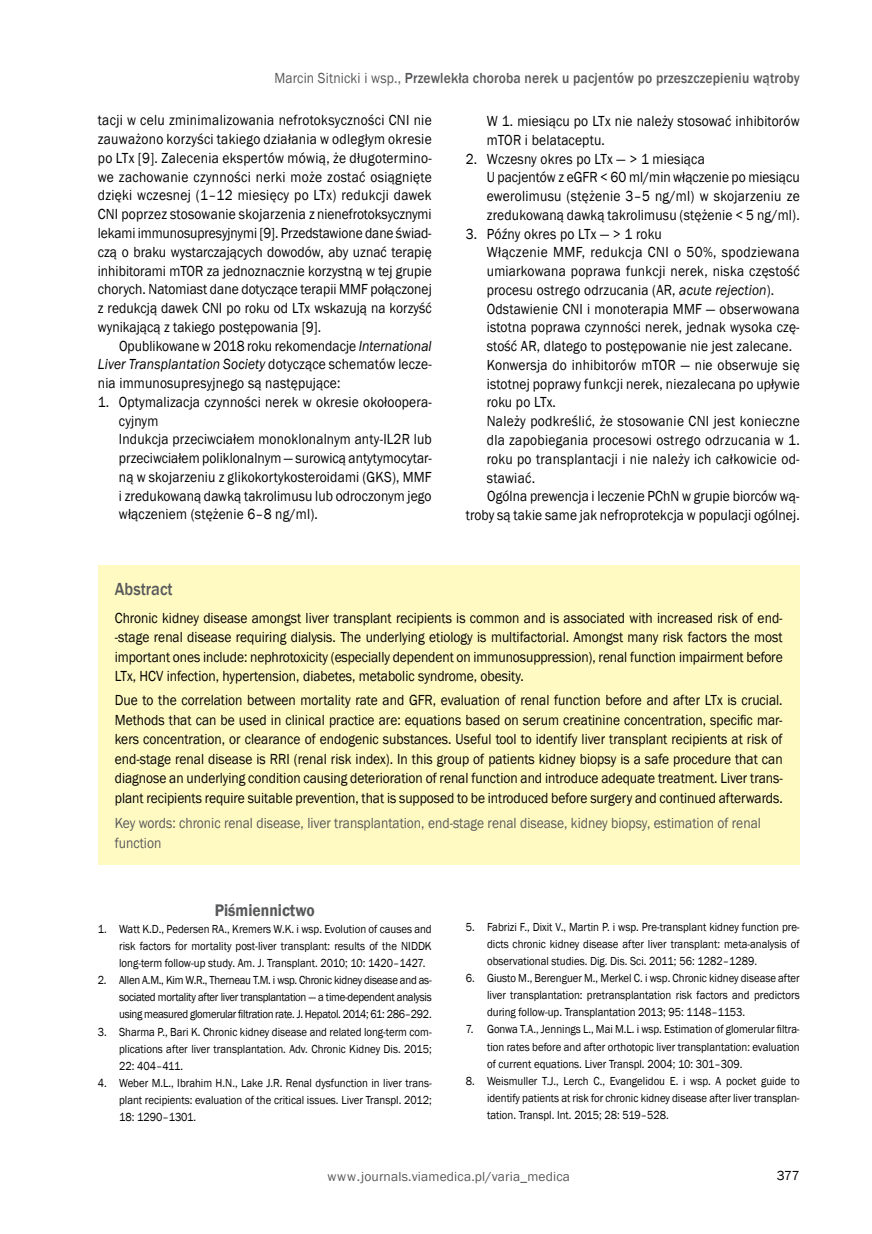
<style>
.page{position:relative;width:872px;height:1234px;background:#fff}
.page>*{position:absolute;margin:0;border:0;box-sizing:border-box;transform-origin:0 0}
.t1{font:500 18px "Franklin Gothic";color:#58595b;scale:.9 1}
.t2{font:600 17.25px "Franklin Gothic";color:#58595b;scale:.9 1}
.t3{font:15px/18.8px "Franklin Gothic";letter-spacing:.01em;color:#000;text-align:justify;scale:.9 1}
.t4{font:15px/20.5px "Franklin Gothic";color:#58595b;scale:.9 1}
.t5{font:500 15px "Franklin Gothic";letter-spacing:.01em;color:#58595b;scale:.9 1}
.t6{font:15px "Franklin Gothic";letter-spacing:.03em;color:#000;scale:.9 1}
.t7{font:13.5px "Franklin Gothic";letter-spacing:.01em;color:#58595b}
.t8{font:13.5px "Franklin Gothic";color:#000}
.t9{font:12px/17.1px "Franklin Gothic";color:#000;text-align:justify;scale:.9 1}
.s1{font-weight:400}
.s2{font-style:italic}
</style>
<div class="page">
<div style="left:98px;top:565px;width:701px;height:300px;background:#fffac2"></div>
<p class="t5" style="left:274px;top:69px;width:585px"><span class="s1">Marcin Sitnicki i wsp.,</span> Przewlekła choroba nerek u pacjentów po przeszczepieniu wątroby</p>
<p class="t3" style="left:98px;top:111px;width:372px">tacji w celu zminimalizowania nefrotoksyczności CNI nie zauważono korzyści takiego działania w odległym okresie po LTx [9]. Zalecenia ekspertów mówią, że długotermino&shy;we zachowanie czynności nerki może zostać osiągnięte dzięki wczesnej (1–12 miesięcy po LTx) redukcji dawek CNI poprzez stosowanie skojarzenia z nienefrotoksycznymi lekami immunosupresyjnymi [9]. Przedstawione dane świad&shy;czą o braku wystarczających dowodów, aby uznać terapię inhibitorami mTOR za jednoznacznie korzystną w tej grupie chorych. Natomiast dane dotyczące terapii MMF połączonej z redukcją dawek CNI po roku od LTx wskazują na korzyść wynikającą z takiego postępowania [9].</p>
<p class="t3" style="left:98px;top:336px;width:372px;text-indent:21px">Opublikowane w 2018 roku rekomendacje <span class="s2">International Liver Transplantation Society</span> dotyczące schematów lecze&shy;nia immunosupresyjnego są następujące:</p>
<p class="t3" style="left:119px;top:393px;width:349px;text-align:left;text-indent:-21px">1. Optymalizacja czynności nerek w okresie okołoopera&shy;cyjnym<br>Indukcja przeciwciałem monoklonalnym anty-IL2R lub przeciwciałem poliklonalnym — surowicą antytymocytar&shy;ną w skojarzeniu z glikokortykosteroidami (GKS), MMF i zredukowaną dawką takrolimusu lub odroczonym jego włączeniem (stężenie 6–8 ng/ml).</p>
<p class="t3" style="left:487px;top:112px;width:349px">W 1. miesiącu po LTx nie należy stosować inhibitorów mTOR i belataceptu.</p>
<p class="t3" style="left:487px;top:149px;width:349px;text-align:left;text-indent:-21px">2. Wczesny okres po LTx — &gt; 1 miesiąca<br>U pacjentów z eGFR &lt; 60 ml/min włączenie po miesiącu ewerolimusu (stężenie 3–5 ng/ml) w skojarzeniu ze zredukowaną dawką takrolimusu (stężenie &lt; 5 ng/ml).</p>
<p class="t3" style="left:466px;top:224px;width:219px">3. Późny okres po LTx — &gt; 1 roku</p>
<p class="t6" style="left:487px;top:243px;width:349px">Włączenie MMF, redukcja CNI o 50%, spodziewana</p>
<p class="t3" style="left:487px;top:262px;width:349px">umiarkowana poprawa funkcji nerek, niska częstość</p>
<p class="t3" style="left:487px;top:281px;width:321px">procesu ostrego odrzucania (AR, <span class="s2">acute rejection</span>).</p>
<p class="t3" style="left:487px;top:299px;width:349px">Odstawienie CNI i monoterapia MMF — obserwowana</p>
<p class="t3" style="left:487px;top:318px;width:349px">istotna poprawa czynności nerek, jednak wysoka czę-</p>
<p class="t3" style="left:487px;top:337px;width:341px">stość AR, dlatego to postępowanie nie jest zalecane.</p>
<p class="t3" style="left:487px;top:356px;width:349px">Konwersja do inhibitorów mTOR — nie obserwuje się</p>
<p class="t3" style="left:487px;top:374px;width:349px">istotnej poprawy funkcji nerek, niezalecana po upływie</p>
<p class="t3" style="left:487px;top:393px;width:78px">roku po LTx.</p>
<p class="t3" style="left:487px;top:412px;width:349px">Należy podkreślić, że stosowanie CNI jest konieczne</p>
<p class="t3" style="left:487px;top:431px;width:349px">dla zapobiegania procesowi ostrego odrzucania w 1.</p>
<p class="t3" style="left:487px;top:449px;width:349px">roku po transplantacji i nie należy ich całkowicie od-</p>
<p class="t3" style="left:487px;top:468px;width:55px">stawiać.</p>
<p class="t3" style="left:487px;top:487px;width:349px">Ogólna prewencja i leczenie PChN w grupie biorców wą-</p>
<p class="t3" style="left:466px;top:506px;width:372px">troby są takie same jak nefroprotekcja w populacji ogólnej.</p>
<p class="t1" style="left:115px;top:577px;width:66px">Abstract</p>
<p class="t3" style="left:115px;top:608px;width:743px;line-height:19.5px">Chronic kidney disease amongst liver transplant recipients is common and is associated with increased risk of end--stage renal disease requiring dialysis. The underlying etiology is multifactorial. Amongst many risk factors the most important ones include: nephrotoxicity (especially dependent on immunosuppression), renal function impairment before LTx, HCV infection, hypertension, diabetes, metabolic syndrome, obesity.</p>
<p class="t3" style="left:115px;top:690px;width:743px;line-height:19.5px">Due to the correlation between mortality rate and GFR, evaluation of renal function before and after LTx is crucial.<br>Methods that can be used in clinical practice are: equations based on serum creatinine concentration, specific mar&shy;kers concentration, or clearance of endogenic substances. Useful tool to identify liver transplant recipients at risk of end-stage renal disease is RRI (renal risk index). In this group of patients kidney biopsy is a safe procedure that can diagnose an underlying condition causing deterioration of renal function and introduce adequate treatment. Liver trans&shy;plant recipients require suitable prevention, that is supposed to be introduced before surgery and continued afterwards.</p>
<p class="t4" style="left:115px;top:812px;width:719px">Key words: chronic renal disease, liver transplantation, end-stage renal disease, kidney biopsy, estimation of renal function</p>
<p class="t2" style="left:215px;top:899px;width:113px">Piśmiennictwo</p>
<p class="t9" style="left:119px;top:920px;width:349px;text-indent:-21px">1. Watt K.D., Pedersen RA., Kremers W.K. i wsp. Evolution of causes and risk factors for mortality post-liver transplant: results of the NIDDK long-term follow-up study. Am. J. Transplant. 2010; 10: 1420–1427.</p>
<p class="t9" style="left:119px;top:971px;width:349px;text-indent:-21px">2. Allen A.M., Kim W.R., Therneau T.M. i wsp. Chronic kidney disease and as&shy;sociated mortality after liver transplantation — a time-dependent analysis using measured glomerular filtration rate. J. Hepatol. 2014; 61: 286–292.</p>
<p class="t9" style="left:119px;top:1022px;width:349px;text-indent:-21px">3. Sharma P., Bari K. Chronic kidney disease and related long-term com&shy;plications after liver transplantation. Adv. Chronic Kidney Dis. 2015; 22: 404–411.</p>
<p class="t9" style="left:119px;top:1074px;width:349px;text-indent:-21px">4. Weber M.L., Ibrahim H.N., Lake J.R. Renal dysfunction in liver trans&shy;plant recipients: evaluation of the critical issues. Liver Transpl. 2012; 18: 1290–1301.</p>
<p class="t9" style="left:487px;top:918px;width:349px;text-indent:-21px">5. Fabrizi F., Dixit V., Martin P. i wsp. Pre-transplant kidney function pre&shy;dicts chronic kidney disease after liver transplant: meta-analysis of observational studies. Dig. Dis. Sci. 2011; 56: 1282–1289.</p>
<p class="t9" style="left:487px;top:969px;width:349px;text-indent:-21px">6. Giusto M., Berenguer M., Merkel C. i wsp. Chronic kidney disease after liver transplantation: pretransplantation risk factors and predictors during follow-up. Transplantation 2013; 95: 1148–1153.</p>
<p class="t9" style="left:487px;top:1020px;width:349px;text-indent:-21px">7. Gonwa T.A., Jennings L., Mai M.L. i wsp. Estimation of glomerular filtra&shy;tion rates before and after orthotopic liver transplantation: evaluation of current equations. Liver Transpl. 2004; 10: 301–309.</p>
<p class="t9" style="left:487px;top:1072px;width:349px;text-indent:-21px">8. Weismuller T.J., Lerch C., Evangelidou E. i wsp. A pocket guide to identify patients at risk for chronic kidney disease after liver transplan&shy;tation. Transpl. Int. 2015; 28: 519–528.</p>
<p class="t7" style="left:327px;top:1168px;width:244px">www.journals.viamedica.pl/varia_medica</p>
<p class="t8" style="left:777px;top:1166px;width:24px">377</p>
</div>
